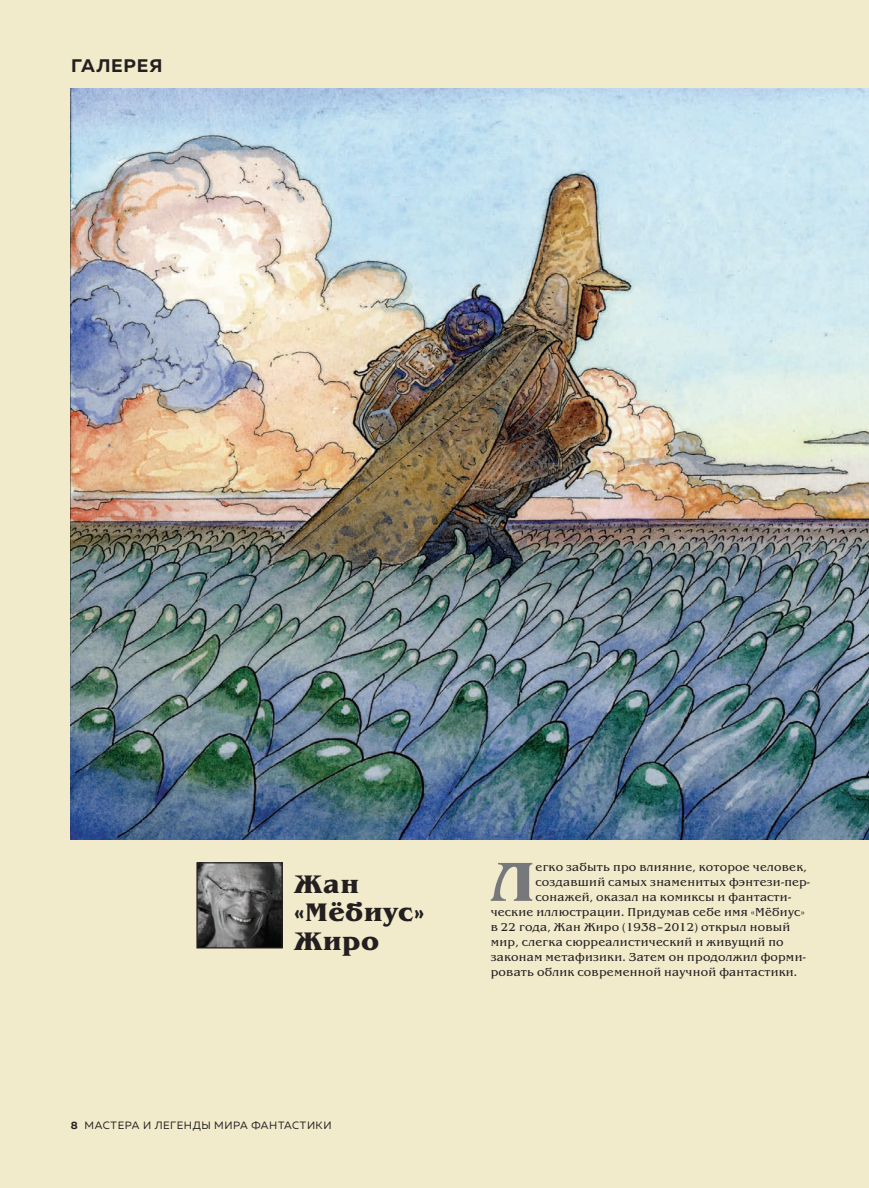
<style>
.page{position:relative;width:869px;height:1188px;background:#fff}
.page>*{position:absolute;margin:0;border:0;box-sizing:border-box;transform-origin:0 0}
.t1{font:54.12px "Benguiat Bold ITC";color:#76787b}
.t2{font:25px/28.8px "Benguiat Bold ITC";letter-spacing:.03em;color:#231f20}
.t3{font:700 18.25px "Muller";letter-spacing:.035em;color:#231f20}
.t4{font:11.25px "Benguiat Book ITC";letter-spacing:.02em;color:#231f20}
.t5{font:10.62px "Muller";letter-spacing:.045em;color:#231f20}
.s1{font-weight:700}
</style>
<div class="page">
<div style="left:0;top:0;width:868px;height:1187px;background:#f1eacb"></div>
<img style="left:198px;top:863px;width:82px;height:83px">
<div style="left:196px;top:861px;width:86px;height:87px;border:1px solid #231f20"></div>
<img style="left:71px;top:89px;width:797px;height:750px">
<h3 class="t3" style="left:71px;top:55px;width:93px">ГАЛЕРЕЯ</h3>
<h2 class="t2" style="left:294px;top:871px;width:132px">Жан «Мёбиус»<br>Жиро</h2>
<p class="t5" style="left:71px;top:1119px;width:262px"><span class="s1">8</span> МАСТЕРА И ЛЕГЕНДЫ МИРА ФАНТАСТИКИ</p>
<h1 class="t1" style="left:490px;top:857px;width:45px">Л</h1>
<p class="t4" style="left:535px;top:861px;width:272px">егко забыть про влияние, которое человек,</p>
<p class="t4" style="left:535px;top:876px;width:275px">создавший самых знаменитых фэнтези-пер-</p>
<p class="t4" style="left:535px;top:891px;width:256px">сонажей, оказал на комиксы и фантасти-</p>
<p class="t4" style="left:490px;top:906px;width:315px">ческие иллюстрации. Придумав себе имя «Мёбиус»</p>
<p class="t4" style="left:490px;top:921px;width:301px">в 22 года, Жан Жиро (1938–2012) открыл новый</p>
<p class="t4" style="left:490px;top:936px;width:294px">мир, слегка сюрреалистический и живущий по</p>
<p class="t4" style="left:490px;top:951px;width:316px">законам метафизики. Затем он продолжил форми-</p>
<p class="t4" style="left:490px;top:966px;width:308px">ровать облик современной научной фантастики.</p>
</div>
